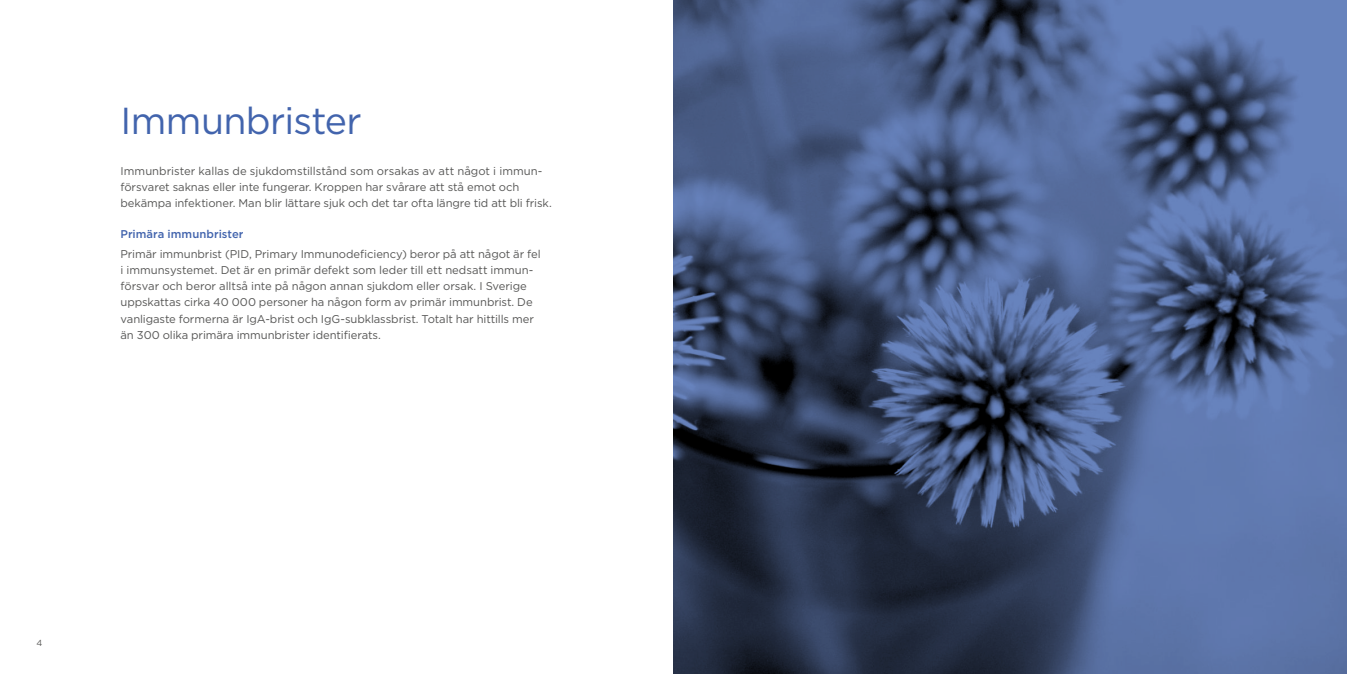
<style>
.page{position:relative;width:1347px;height:674px;background:#fff}
.page>*{position:absolute;margin:0;border:0;box-sizing:border-box;transform-origin:0 0}
.t1{font:37.5px "Gotham";letter-spacing:-.015em;color:#4264ad}
.t2{font:11.25px/16.2px "Gotham";letter-spacing:-.005em;color:#575756}
.t3{font:500 11.25px "Gotham";letter-spacing:.005em;color:#4264ad}
.t4{font:8.75px "Gotham";color:#575756}
</style>
<div class="page">
<svg style="left:673px;top:0;width:673px;height:673px;background:#465880"></svg>
<h1 class="t1" style="left:120px;top:96px;width:243px">Immunbrister</h1>
<p class="t2" style="left:120px;top:162px;width:433px">Immunbrister kallas de sjukdomstillstånd som orsakas av att något i immun&shy;försvaret saknas eller inte fungerar. Kroppen har svårare att stå emot och bekämpa infektioner. Man blir lättare sjuk och det tar ofta längre tid att bli frisk.</p>
<p class="t3" style="left:120px;top:226px;width:125px">Primära immunbrister</p>
<p class="t2" style="left:120px;top:245px;width:422px">Primär immunbrist (PID, Primary Immunodeficiency) beror på att något är fel i immunsystemet. Det är en primär defekt som leder till ett nedsatt immun&shy;försvar och beror alltså inte på någon annan sjukdom eller orsak. I Sverige uppskattas cirka 40 000 personer ha någon form av primär immunbrist. De vanligaste formerna är IgA-brist och IgG-subklassbrist. Totalt har hittills mer än 300 olika primära immunbrister identifierats.</p>
<p class="t4" style="left:36px;top:636px;width:7px">4</p>
</div>
